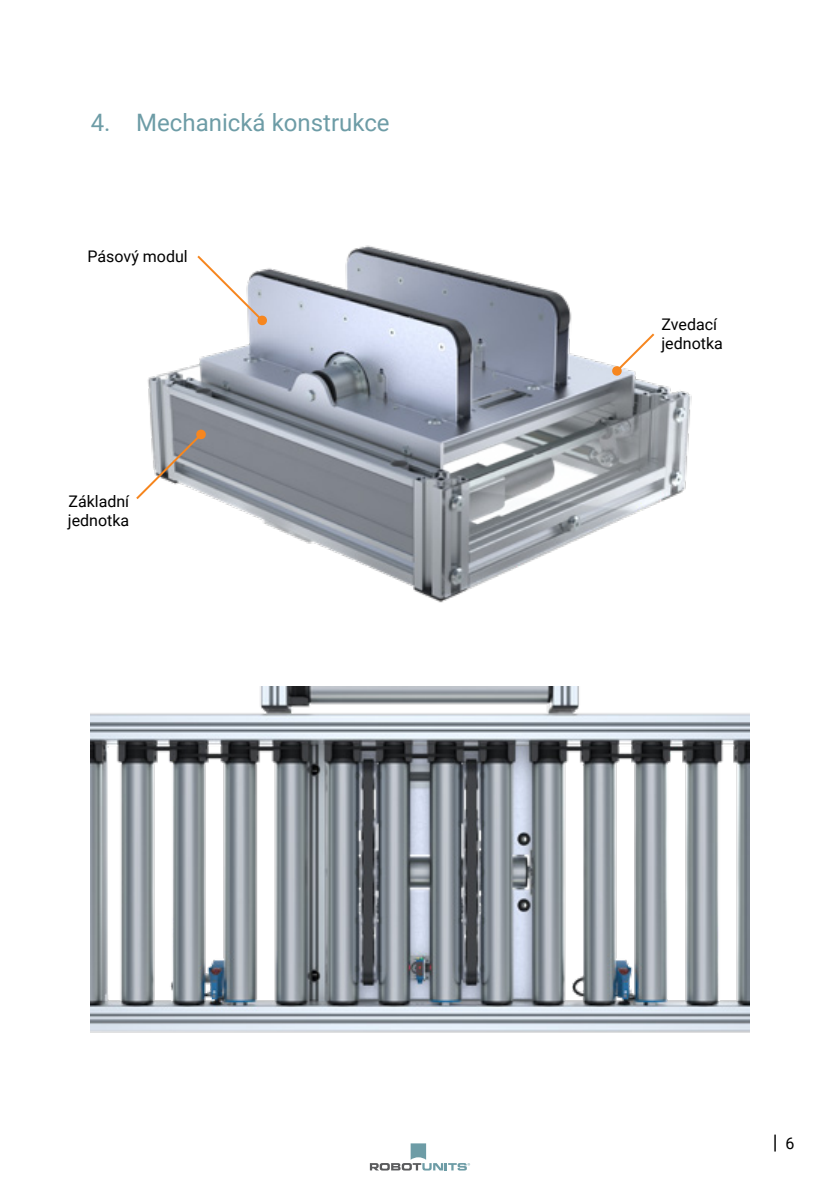
<style>
.page{position:relative;width:840px;height:1191px;background:#fff}
.page>*{position:absolute;margin:0;border:0;box-sizing:border-box;transform-origin:0 0}
.t1{font:24px "Roboto";color:#6d9ca6}
.t2{font:20px "Roboto";color:#000}
.t3{font:16px/19.2px "Roboto";color:#000}
.s1{font-size:16px}
</style>
<div class="page">
<svg style="left:369px;top:1143px;width:101px;height:27px"></svg>
<img style="left:147px;top:245px;width:545px;height:358px">
<svg style="left:611px;top:331px;width:45px;height:45px"></svg>
<svg style="left:195px;top:253px;width:72px;height:73px"></svg>
<svg style="left:136px;top:429px;width:70px;height:72px"></svg>
<img style="left:91px;top:687px;width:657px;height:346px">
<h1 class="t1" style="left:91px;top:106px;width:300px">4. Mechanická konstrukce</h1>
<p class="t3" style="left:87px;top:246px;width:102px">Pásový modul</p>
<p class="t3" style="left:68px;top:491px;width:63px">Základní jednotka</p>
<p class="t3" style="left:661px;top:314px;width:63px">Zvedací jednotka</p>
<p class="t2" style="left:772px;top:1128px;width:23px">| <span class="s1">6</span></p>
</div>
